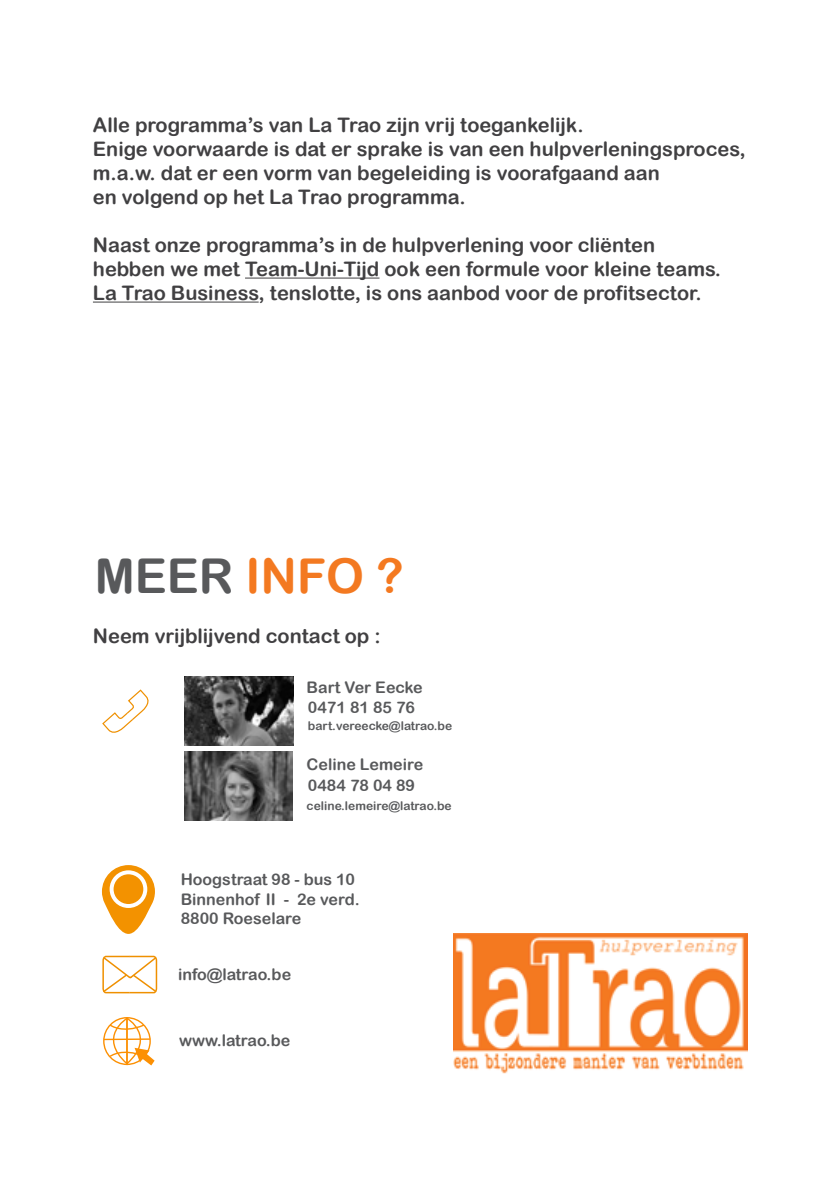
<style>
.page{position:relative;width:840px;height:1191px;background:#fff}
.page>*{position:absolute;margin:0;border:0;box-sizing:border-box;transform-origin:0 0}
.t1{font:48px "Arial Rounded MT Bold";color:#58595b}
.t2{font:20px/24px "Arial Rounded MT Bold";color:#414042}
.t3{font:16px/19.2px "Arial Rounded MT Bold";color:#58595b}
.t4{font:12px "Arial Rounded MT Bold";color:#58595b}
.s1{color:#f47920}
.s2{color:#f37921}
</style>
<div class="page">
<hr style="left:245px;top:277px;width:134px;height:1px;background:#414042">
<hr style="left:93px;top:301px;width:165px;height:1px;background:#414042">
<img style="left:453px;top:934px;width:293px;height:139px">
<svg style="left:102px;top:689px;width:47px;height:44px"></svg>
<svg style="left:102px;top:955px;width:55px;height:38px"></svg>
<svg style="left:102px;top:865px;width:53px;height:69px"></svg>
<div style="left:110px;top:870px;width:37px;height:38px;border:4px solid #fff;border-radius:50%"></div>
<svg style="left:103px;top:1017px;width:52px;height:48px"></svg>
<img style="left:184px;top:677px;width:109px;height:68px">
<img style="left:184px;top:751px;width:108px;height:69px">
<p class="t2" style="left:93px;top:113px;width:654px">Alle programma’s van La Trao zijn vrij toegankelijk.<br>Enige voorwaarde is dat er sprake is van een hulpverleningsproces, m.a.w. dat er een vorm van begeleiding is voorafgaand aan<br>en volgend op het La Trao programma.</p>
<p class="t2" style="left:93px;top:233px;width:629px">Naast onze programma’s in de hulpverlening voor cliënten hebben we met Team-Uni-Tijd ook een formule voor kleine teams.<br>La Trao Business, tenslotte, is ons aanbod voor de profitsector.</p>
<h1 class="t1" style="left:95px;top:547px;width:310px">MEER <span class="s1">I</span><span class="s2">NFO</span> <span class="s1">?</span></h1>
<p class="t2" style="left:93px;top:623px;width:289px">Neem vrijblijvend contact op :</p>
<p class="t3" style="left:306px;top:677px;width:117px">Bart Ver Eecke</p>
<p class="t3" style="left:308px;top:697px;width:109px">0471 81 85 76</p>
<p class="t4" style="left:308px;top:718px;width:146px">bart.vereecke@latrao.be</p>
<p class="t3" style="left:306px;top:754px;width:118px">Celine Lemeire</p>
<p class="t3" style="left:308px;top:776px;width:109px">0484 78 04 89</p>
<p class="t4" style="left:306px;top:799px;width:146px">celine.lemeire@latrao.be</p>
<p class="t3" style="left:181px;top:870px;width:180px">Hoogstraat 98 - bus 10<br>Binnenhof II - 2e verd.<br>8800 Roeselare</p>
<p class="t3" style="left:178px;top:964px;width:115px">info@latrao.be</p>
<p class="t3" style="left:179px;top:1030px;width:113px">www.latrao.be</p>
</div>
